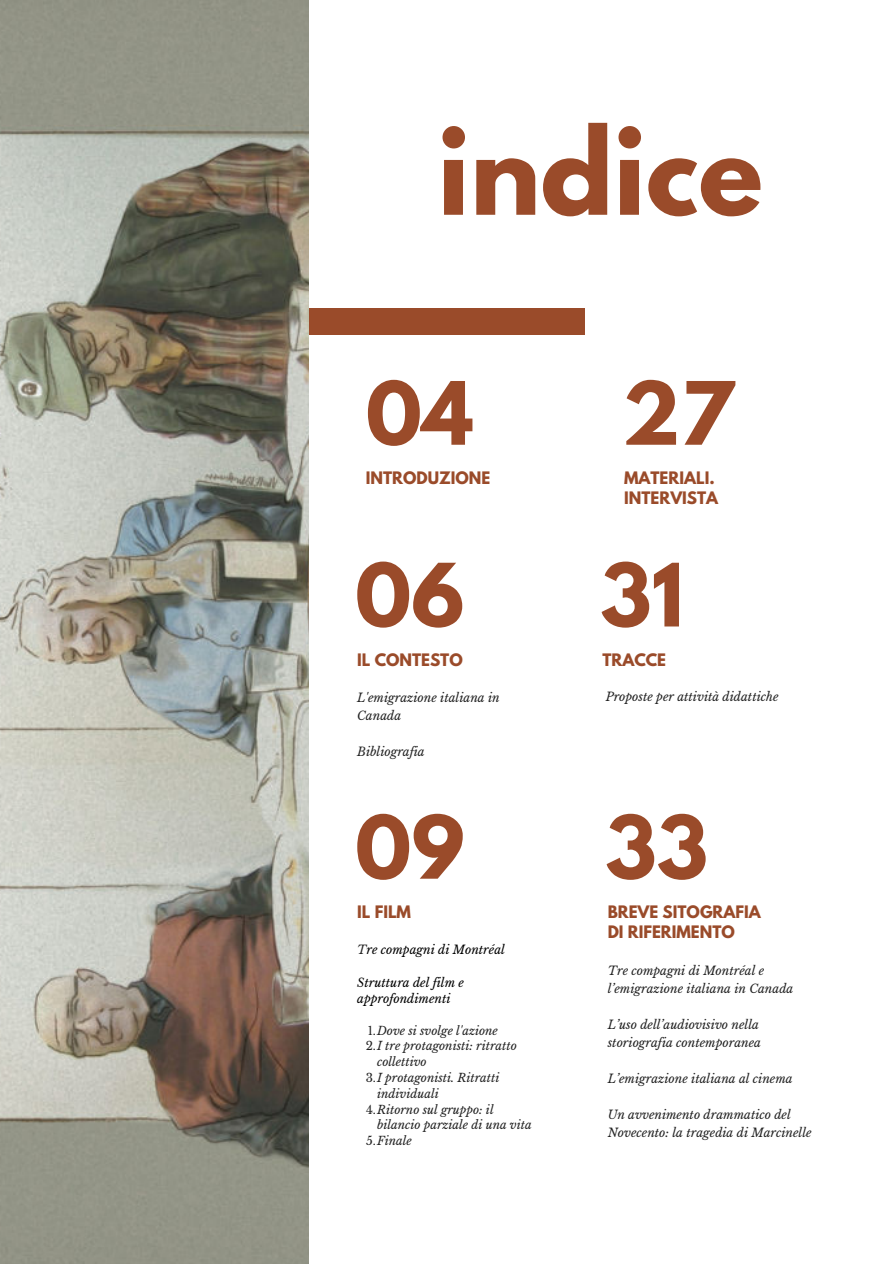
<style>
.page{position:relative;width:894px;height:1264px;background:#fff}
.page>*{position:absolute;margin:0;border:0;box-sizing:border-box;transform-origin:0 0}
.t1{font:700 106.8px "League Spartan";color:#9a4b2a}
.t2{font:700 77.25px "League Spartan";color:#9a4b2a}
.t3{font:700 15.3px/20.2px "League Spartan";color:#9a4b2a}
.t4{font:italic 12px/18px "Libre Baskerville";color:#222}
.t5{font:italic 12px/16.5px "Libre Baskerville";color:#000}
.t6{font:italic 11.7px/15.8px "Libre Baskerville";color:#222}
.s1{color:#222}
.s2{font-style:normal}
</style>
<div class="page">
<div style="left:0;top:308px;width:584px;height:26px;background:#9a4b2a"></div>
<img style="left:0;top:0;width:308px;height:1263px">
<p class="t1" style="left:437px;top:119px;width:327px">indice</p>
<p class="t2" style="left:365px;top:375px;width:109px">04</p>
<p class="t3" style="left:365px;top:469px;width:126px">INTRODUZIONE</p>
<p class="t2" style="left:355px;top:557px;width:111px">06</p>
<p class="t3" style="left:357px;top:651px;width:107px">IL CONTESTO</p>
<p class="t4" style="left:357px;top:688px;width:144px">L'emigrazione italiana in<br>Canada</p>
<p class="t4" style="left:357px;top:742px;width:69px">Bibliografia</p>
<p class="t2" style="left:355px;top:809px;width:111px">09</p>
<p class="t3" style="left:357px;top:903px;width:55px">IL FILM</p>
<p class="t5" style="left:357px;top:941px;width:149px"><span class="s1">T</span>re compagni di Montréal</p>
<p class="t5" style="left:357px;top:974px;width:108px">Struttura del film e approfondimenti</p>
<p class="t6" style="left:367px;top:1022px;width:132px"><span class="s2">1.</span>Dove si svolge l'azione</p>
<p class="t6" style="left:377px;top:1038px;width:141px;text-indent:-11px"><span class="s2">2.</span>I tre protagonisti: ritratto collettivo</p>
<p class="t6" style="left:377px;top:1070px;width:124px;text-indent:-11px"><span class="s2">3.</span>I protagonisti. Ritratti individuali</p>
<p class="t6" style="left:377px;top:1101px;width:156px;text-indent:-11px"><span class="s2">4.</span>Ritorno sul gruppo: il bilancio parziale di una vita</p>
<p class="t6" style="left:366px;top:1133px;width:47px"><span class="s2">5.</span>Finale</p>
<p class="t2" style="left:622px;top:375px;width:113px">27</p>
<p class="t3" style="left:624px;top:469px;width:96px">MATERIALI.<br>INTERVISTA</p>
<p class="t2" style="left:600px;top:557px;width:85px">31</p>
<p class="t3" style="left:602px;top:651px;width:65px">TRACCE</p>
<p class="t4" style="left:605px;top:687px;width:174px">Proposte per attività didattiche</p>
<p class="t2" style="left:605px;top:809px;width:104px">33</p>
<p class="t3" style="left:607px;top:903px;width:154px">BREVE SITOGRAFIA</p>
<p class="t3" style="left:607px;top:923px;width:129px">DI RIFERIMENTO</p>
<p class="t4" style="left:607px;top:961px;width:187px">Tre compagni di Montréal e l’emigrazione italiana in Canada</p>
<p class="t4" style="left:607px;top:1015px;width:155px">L’uso dell’audiovisivo nella storiografia contemporanea</p>
<p class="t4" style="left:607px;top:1070px;width:186px">L’emigrazione italiana al cinema</p>
<p class="t4" style="left:607px;top:1106px;width:205px">Un avvenimento drammatico del<br>Novecento: la tragedia di Marcinelle</p>
</div>
